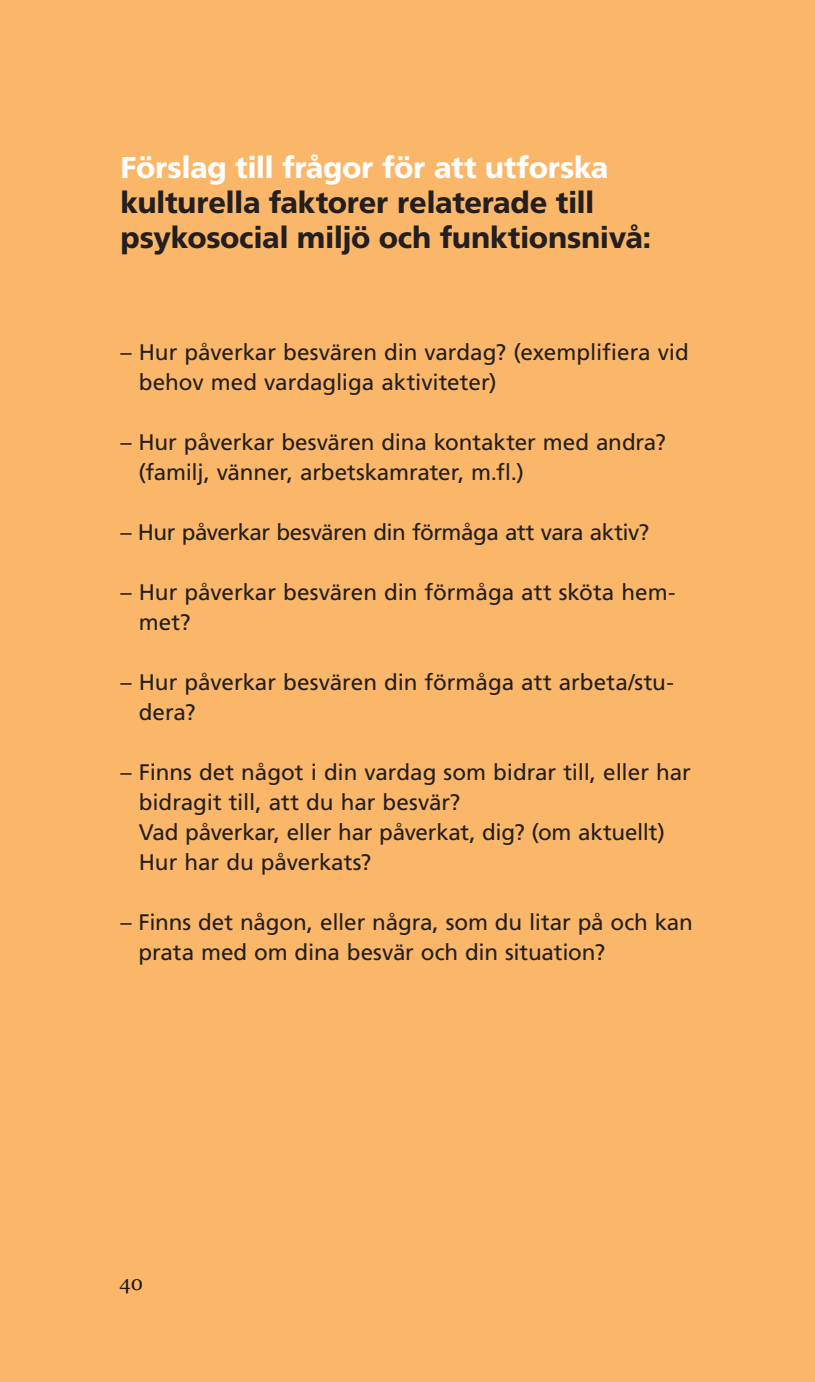
<style>
.page{position:relative;width:815px;height:1382px;background:#fbb769}
.page>*{position:absolute;margin:0;border:0;box-sizing:border-box;transform-origin:0 0}
.underrubbe{font:800 30px/35px "Frutiger SLL";letter-spacing:-.015em;color:#231f20}
.frågeformat{font:22.5px/30px "Frutiger SLL";letter-spacing:-.005em;color:#231f20}
.frågeformat-2{font:22.5px "Frutiger SLL";letter-spacing:-.025em;color:#231f20}
.t1{font:20px "Georgia";color:#231f20}
.s1{color:#fff}
</style>
<div class="page">
<p class="underrubbe" style="left:120px;top:149px;width:532px"><span class="s1">Förslag till frågor för att utforska </span>kulturella faktorer relaterade till psykosocial miljö och funktionsnivå:</p>
<p class="frågeformat" style="left:139px;top:337px;width:551px;text-indent:-18px">– Hur påverkar besvären din vardag? (exemplifiera vid behov med vardagliga aktiviteter)</p>
<p class="frågeformat" style="left:139px;top:427px;width:529px;text-indent:-18px">– Hur påverkar besvären dina kontakter med andra? (familj, vänner, arbetskamrater, m.fl.)</p>
<p class="frågeformat-2" style="left:120px;top:519px;width:530px">– Hur påverkar besvären din förmåga att vara aktiv?</p>
<p class="frågeformat" style="left:139px;top:577px;width:538px;text-indent:-18px">– Hur påverkar besvären din förmåga att sköta hem&shy;met?</p>
<p class="frågeformat" style="left:139px;top:667px;width:537px;text-indent:-18px">– Hur påverkar besvären din förmåga att arbeta/stu&shy;dera?</p>
<p class="frågeformat" style="left:139px;top:757px;width:554px;text-indent:-18px">– Finns det något i din vardag som bidrar till, eller har bidragit till, att du har besvär?<br>Vad påverkar, eller har påverkat, dig? (om aktuellt)<br>Hur har du påverkats?</p>
<p class="frågeformat" style="left:139px;top:907px;width:556px;text-indent:-18px">– Finns det någon, eller några, som du litar på och kan prata med om dina besvär och din situation?</p>
<p class="t1" style="left:119px;top:1271px;width:25px">40</p>
</div>
